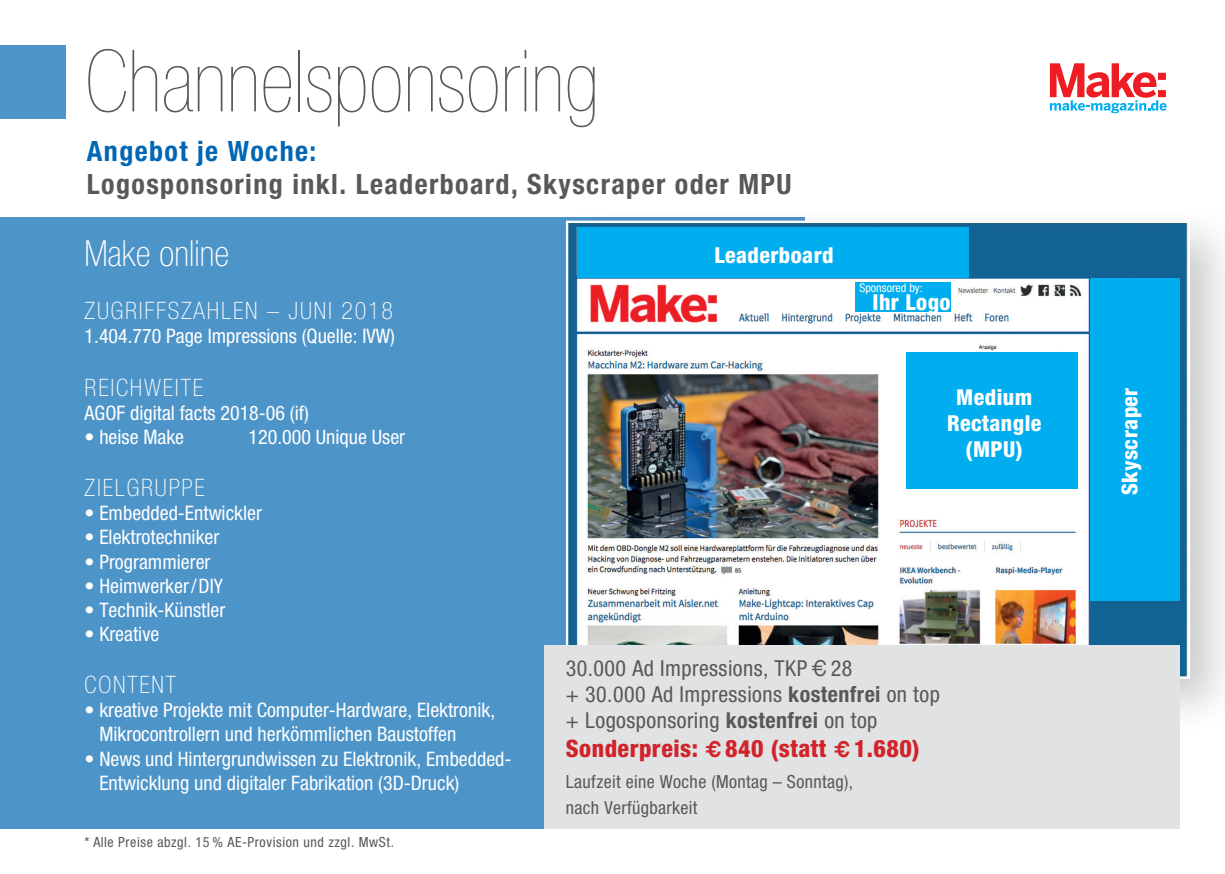
<style>
.page{position:relative;width:1225px;height:874px;background:#fff}
.page>*{position:absolute;margin:0;border:0;box-sizing:border-box;transform-origin:0 0}
.t1{font:900 condensed 86px "Helvetica Neue";color:#57585a}
.t2{font:100 condensed 36px "Helvetica Neue";color:#fff}
.t3{font:700 condensed 28px "Helvetica Neue";letter-spacing:.05em;color:#57585a}
.t4{font:700 condensed 28px "Helvetica Neue";letter-spacing:.05em;color:#0166b3}
.t5{font:100 condensed 24px "Helvetica Neue";letter-spacing:.075em;color:#fff}
.t6{font:800 condensed 24px "Helvetica Neue";letter-spacing:.02em;color:#d1232a}
.t7{font:condensed 22px/26px "Helvetica Neue";letter-spacing:.02em;color:#57585a}
.t8{font:800 condensed 22px/26px "Helvetica Neue";letter-spacing:.02em;color:#fff;text-align:center}
.t9{font:condensed 20px/24px "Helvetica Neue";color:#fff}
.t10{font:condensed 18px/26px "Helvetica Neue";letter-spacing:.02em;color:#57585a}
.t11{font:condensed 14px "Helvetica Neue";letter-spacing:.04em;color:#57585a}
.t12{font:condensed 12px "Helvetica Neue";color:#fff}
.s1{font-family:"Helvetica";font-stretch:normal}
.s2{font-weight:700}
.s3{font-family:"Helvetica";font-weight:700;font-stretch:normal;font-size:22px}
</style>
<div class="page">
<div style="left:0;top:217px;width:804px;height:611px;background:#4d94c9"></div>
<div style="left:548px;top:203px;width:677px;height:533px;background:#231f20;opacity:.23"></div>
<img style="left:569px;top:223px;width:618px;height:452px">
<div style="left:0;top:45px;width:65px;height:74px;background:#4d94c9"></div>
<div style="left:544px;top:644px;width:635px;height:184px;background:#e1e2e4"></div>
<svg style="left:1050px;top:63px;width:116px;height:50px"></svg>
<div style="left:577px;top:227px;width:391px;height:51px;background:#00aeef"></div>
<div style="left:1090px;top:278px;width:89px;height:322px;background:#00aeef"></div>
<div style="left:906px;top:352px;width:172px;height:136px;background:#00aeef"></div>
<div style="left:855px;top:282px;width:96px;height:30px;background:#00aeef"></div>
<h1 class="t1" style="left:85px;top:34px;width:516px">Channelsponsoring</h1>
<h3 class="t4" style="left:87px;top:134px;width:231px">Angebot je Woche:</h3>
<h3 class="t3" style="left:87px;top:167px;width:706px">Logosponsoring inkl. Leaderboard, Skyscraper oder MPU</h3>
<h2 class="t2" style="left:85px;top:233px;width:146px">Make online</h2>
<p class="t5" style="left:85px;top:296px;width:310px">ZUGRIFFSZAHLEN – JUNI 2018</p>
<p class="t9" style="left:85px;top:323px;width:312px">1.404.770 Page Impressions (Quelle: IVW)</p>
<p class="t5" style="left:85px;top:373px;width:120px">REICHWEITE</p>
<p class="t9" style="left:85px;top:400px;width:226px">AGOF digital facts 2018-06 (if)</p>
<p class="t9" style="left:85px;top:424px;width:101px">• heise Make</p>
<p class="t9" style="left:249px;top:424px;width:158px">120.000 Unique User</p>
<p class="t5" style="left:85px;top:474px;width:122px">ZIELGRUPPE</p>
<p class="t9" style="left:85px;top:501px;width:179px">• Embedded-Entwickler</p>
<p class="t9" style="left:85px;top:525px;width:136px">• Elektrotechniker</p>
<p class="t9" style="left:85px;top:549px;width:127px">• Programmierer</p>
<p class="t9" style="left:85px;top:573px;width:140px">• Heimwerker/DIY</p>
<p class="t9" style="left:85px;top:597px;width:142px">• Technik-Künstler</p>
<p class="t9" style="left:85px;top:621px;width:76px">• Kreative</p>
<p class="t5" style="left:85px;top:671px;width:93px">CONTENT</p>
<p class="t9" style="left:99px;top:698px;width:397px;text-indent:-15px">• kreative Projekte mit Computer-Hardware, Elektronik,<br>Mikrocontrollern und herkömmlichen Baustoffen</p>
<p class="t9" style="left:99px;top:746px;width:414px;text-indent:-15px">• News und Hintergrundwissen zu Elektronik, Embedded-<br>Entwicklung und digitaler Fabrikation (3D-Druck)</p>
<p class="t11" style="left:85px;top:833px;width:311px">* Alle Preise abzgl. 15 % AE-Provision und zzgl. MwSt.</p>
<p class="t8" style="left:714px;top:242px;width:121px">Leaderboard</p>
<p class="t12" style="left:859px;top:280px;width:65px">Sponsored by:</p>
<p class="t8" style="left:872px;top:289px;width:80px">Ihr Logo</p>
<p class="t8" style="left:947px;top:383px;width:96px">Medium<br>Rectangle (MPU)</p>
<p class="t7" style="left:566px;top:654px;width:375px">30.000 Ad Impressions, TKP <span class="s1">€</span> 28<br>+ 30.000 Ad Impressions <span class="s2">kostenfrei</span> on top + Logosponsoring <span class="s2">kostenfrei</span> on top</p>
<p class="t6" style="left:566px;top:732px;width:355px">Sonderpreis: <span class="s3">€</span> 840 (statt <span class="s3">€</span> 1.680)</p>
<p class="t10" style="left:566px;top:768px;width:289px">Laufzeit eine Woche (Montag – Sonntag), nach Verfügbarkeit</p>
<p class="t8" style="left:1116px;top:495px;width:109px;rotate:-90deg">Skyscraper</p>
</div>
